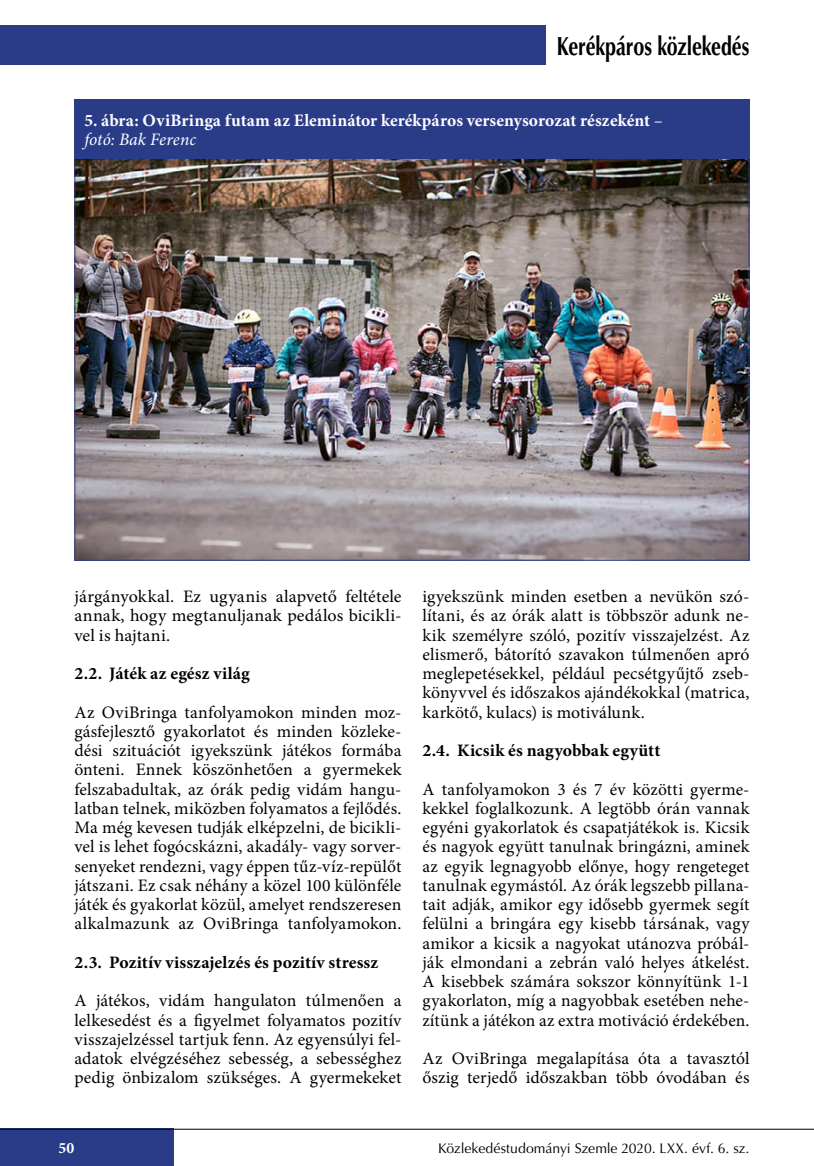
<style>
.page{position:relative;width:814px;height:1166px;background:#fff}
.page>*{position:absolute;margin:0;border:0;box-sizing:border-box;transform-origin:0 0}
.t1{font:700 26.25px "Optima CE";letter-spacing:-.005em;color:#000;scale:.75 1}
.t2{font:17.5px/19.2px "Minion Pro";letter-spacing:.005em;color:#000;text-align:justify}
.t3{font:700 17.5px "Minion Pro";letter-spacing:.005em;color:#000}
.t4{font:700 17.5px/19.2px "Minion Pro";letter-spacing:.005em;color:#fff}
.t5{font:700 15.75px "Minion Pro";color:#fff}
.t6{font:14px "Optima CE";letter-spacing:-.005em;color:#000}
.s1{font-weight:400;font-style:italic}
</style>
<div class="page">
<div style="left:0;top:25px;width:546px;height:39px;background:#2a3c88"></div>
<div style="left:0;top:1129px;width:174px;height:37px;background:#2a3c88"></div>
<hr style="left:0;top:1129px;width:814px;height:1px;background:#000">
<img style="left:76px;top:159px;width:671px;height:400px">
<div style="left:74px;top:99px;width:675px;height:60px;background:#2a3c88"></div>
<h1 class="t1" style="left:557px;top:29px;width:258px">Kerékpáros közlekedés</h1>
<p class="t4" style="left:84px;top:110px;width:579px">5. ábra: OviBringa futam az Eleminátor kerékpáros versenysorozat részeként <span class="s1">– fotó: Bak Ferenc</span></p>
<p class="t2" style="left:74px;top:587px;width:328px">járgányokkal. Ez ugyanis alapvető feltétele annak, hogy megtanuljanak pedálos bicikli&shy;vel is hajtani.</p>
<p class="t3" style="left:74px;top:661px;width:177px">2.2. Játék az egész világ</p>
<p class="t2" style="left:74px;top:702px;width:328px">Az OviBringa tanfolyamokon minden moz&shy;gásfejlesztő gyakorlatot és minden közleke&shy;dési szituációt igyekszünk játékos formába önteni. Ennek köszönhetően a gyermekek felszabadultak, az órák pedig vidám hangu&shy;latban telnek, miközben folyamatos a fejlődés.<br>Ma még kevesen tudják elképzelni, de bicikli&shy;vel is lehet fogócskázni, akadály- vagy sorver&shy;senyeket rendezni, vagy éppen tűz-víz-repülőt játszani. Ez csak néhány a közel 100 különféle játék és gyakorlat közül, amelyet rendszeresen alkalmazunk az OviBringa tanfolyamokon.</p>
<p class="t3" style="left:74px;top:950px;width:305px">2.3. Pozitív visszajelzés és pozitív stressz</p>
<p class="t2" style="left:74px;top:991px;width:328px">A játékos, vidám hangulaton túlmenően a lelkesedést és a figyelmet folyamatos pozitív visszajelzéssel tartjuk fenn. Az egyensúlyi fel&shy;adatok elvégzéséhez sebesség, a sebességhez pedig önbizalom szükséges. A gyermekeket</p>
<p class="t2" style="left:422px;top:587px;width:328px">igyekszünk minden esetben a nevükön szó&shy;lítani, és az órák alatt is többször adunk ne&shy;kik személyre szóló, pozitív visszajelzést. Az elismerő, bátorító szavakon túlmenően apró meglepetésekkel, például pecsétgyűjtő zseb&shy;könyvvel és időszakos ajándékokkal (matrica, karkötő, kulacs) is motiválunk.</p>
<p class="t3" style="left:422px;top:738px;width:239px">2.4. Kicsik és nagyobbak együtt</p>
<p class="t2" style="left:422px;top:779px;width:328px">A tanfolyamokon 3 és 7 év közötti gyerme&shy;kekkel foglalkozunk. A legtöbb órán vannak egyéni gyakorlatok és csapatjátékok is. Kicsik és nagyok együtt tanulnak bringázni, aminek az egyik legnagyobb előnye, hogy rengeteget tanulnak egymástól. Az órák legszebb pillana&shy;tait adják, amikor egy idősebb gyermek segít felülni a bringára egy kisebb társának, vagy amikor a kicsik a nagyokat utánozva próbál&shy;ják elmondani a zebrán való helyes átkelést.<br>A kisebbek számára sokszor könnyítünk 1-1 gyakorlaton, míg a nagyobbak esetében nehe&shy;zítünk a játékon az extra motiváció érdekében.</p>
<p class="t2" style="left:422px;top:1049px;width:328px">Az OviBringa megalapítása óta a tavasztól őszig terjedő időszakban több óvodában és</p>
<p class="t5" style="left:58px;top:1137px;width:18px">50</p>
<p class="t6" style="left:438px;top:1139px;width:313px">Közlekedéstudományi Szemle 2020. LXX. évf. 6. sz.</p>
</div>
